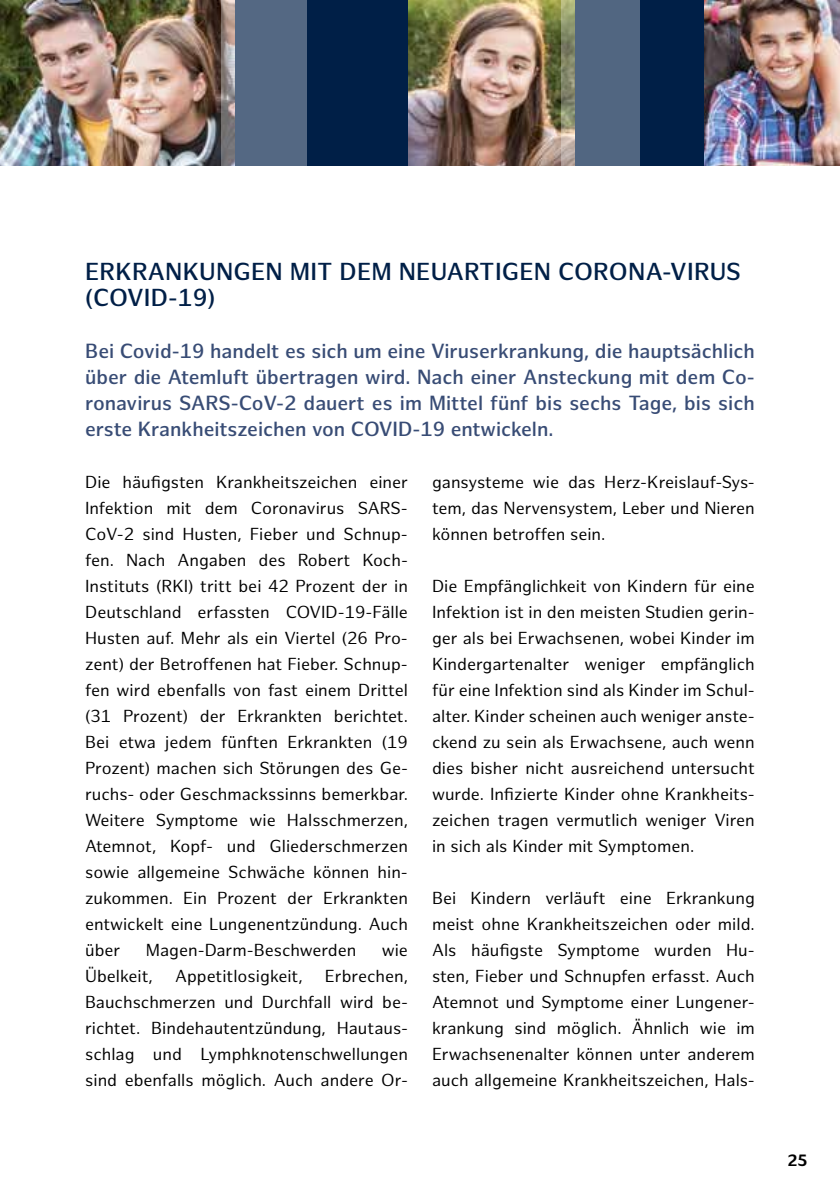
<style>
.page{position:relative;width:840px;height:1191px;background:#fff}
.page>*{position:absolute;margin:0;border:0;box-sizing:border-box;transform-origin:0 0}
.t1{font:600 24px/26px "Hamburg Sans";letter-spacing:.01em;color:#001f47}
.t2{font:600 20px/26px "Hamburg Sans";color:#384c75;text-align:justify}
.t3{font:17px/26px "Hamburg Sans";color:#000;text-align:justify}
.t4{font:700 16px "Hamburg Sans";color:#000}
</style>
<div class="page">
<div style="left:16px;top:0;width:823px;height:165px;background:#001f47"></div>
<img style="left:408px;top:0;width:153px;height:165px">
<img style="left:0;top:0;width:221px;height:165px">
<img style="left:704px;top:0;width:135px;height:165px">
<svg style="left:221px;top:0;width:86px;height:166px;background:#5f6e84"></svg>
<svg style="left:561px;top:0;width:78px;height:166px;background:#5e6f7f"></svg>
<h1 class="t1" style="left:85px;top:259px;width:657px">ERKRANKUNGEN MIT DEM NEUARTIGEN CORONA-VIRUS (COVID-19)</h1>
<p class="t2" style="left:85px;top:339px;width:671px">Bei Covid-19 handelt es sich um eine Viruserkrankung, die hauptsächlich über die Atemluft übertragen wird. Nach einer Ansteckung mit dem Co&shy;ronavirus SARS-CoV-2 dauert es im Mittel fünf bis sechs Tage, bis sich erste Krankheitszeichen von COVID-19 entwickeln.</p>
<p class="t3" style="left:85px;top:470px;width:324px">Die häufigsten Krankheitszeichen einer Infektion mit dem Coronavirus SARS-CoV-2 sind Husten, Fieber und Schnup&shy;fen. Nach Angaben des Robert Koch-Instituts (RKI) tritt bei 42 Prozent der in Deutschland erfassten COVID-19-Fälle Husten auf. Mehr als ein Viertel (26 Pro&shy;zent) der Betroffenen hat Fieber. Schnup&shy;fen wird ebenfalls von fast einem Drittel (31 Prozent) der Erkrankten berichtet.<br>Bei etwa jedem fünften Erkrankten (19<br>Prozent) machen sich Störungen des Ge&shy;ruchs- oder Geschmackssinns bemerkbar.<br>Weitere Symptome wie Halsschmerzen, Atemnot, Kopf- und Gliederschmerzen sowie allgemeine Schwäche können hin&shy;zukommen. Ein Prozent der Erkrankten entwickelt eine Lungenentzündung. Auch über</p>
<p class="t3" style="left:146px;top:938px;width:212px">Magen-Darm-Beschwerden</p>
<p class="t3" style="left:381px;top:938px;width:28px">wie</p>
<p class="t3" style="left:85px;top:964px;width:69px">Übelkeit,</p>
<p class="t3" style="left:175px;top:964px;width:129px">Appetitlosigkeit,</p>
<p class="t3" style="left:85px;top:964px;width:324px;text-indent:240px">Erbrechen, Bauchschmerzen und Durchfall wird be&shy;richtet. Bindehautentzündung, Hautaus&shy;schlag und Lymphknotenschwellungen sind ebenfalls möglich. Auch andere Or-</p>
<p class="t3" style="left:432px;top:470px;width:324px">gansysteme wie das Herz-Kreislauf-Sys&shy;tem, das Nervensystem, Leber und Nieren können betroffen sein.</p>
<p class="t3" style="left:432px;top:574px;width:324px">Die Empfänglichkeit von Kindern für eine Infektion ist in den meisten Studien gerin&shy;ger als bei Erwachsenen, wobei Kinder im Kindergartenalter weniger empfänglich für eine Infektion sind als Kinder im Schul&shy;alter. Kinder scheinen auch weniger anste&shy;ckend zu sein als Erwachsene, auch wenn dies bisher nicht ausreichend untersucht wurde. Infizierte Kinder ohne Krankheits&shy;zeichen tragen vermutlich weniger Viren in sich als Kinder mit Symptomen.</p>
<p class="t3" style="left:432px;top:885px;width:324px">Bei Kindern verläuft eine Erkrankung meist ohne Krankheitszeichen oder mild.<br>Als häufigste Symptome wurden Hu&shy;sten, Fieber und Schnupfen erfasst. Auch Atemnot und Symptome einer Lungener&shy;krankung sind möglich. Ähnlich wie im Erwachsenenalter können unter anderem auch allgemeine Krankheitszeichen, Hals-</p>
<p class="t4" style="left:786px;top:1151px;width:22px">25</p>
</div>
